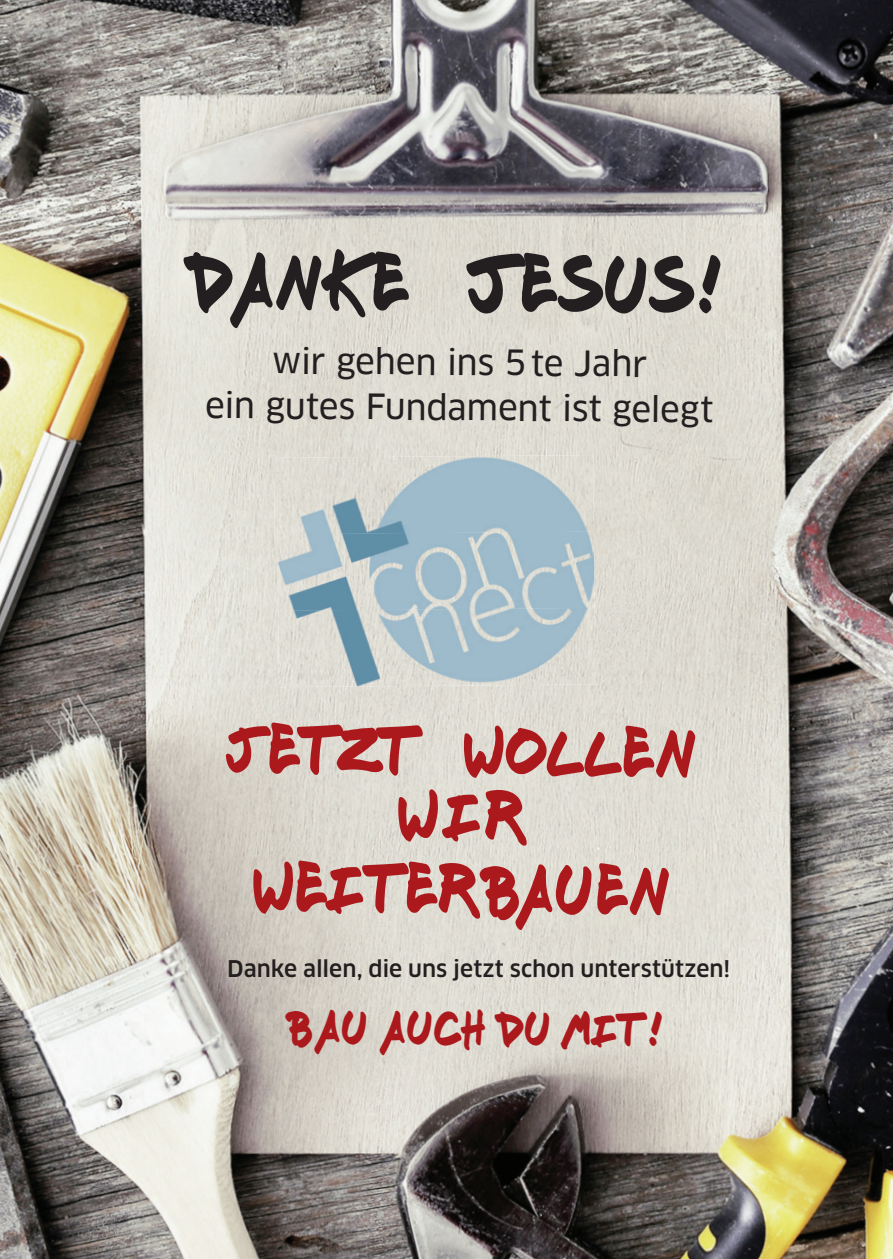
<style>
.page{position:relative;width:893px;height:1259px;background:#fff}
.page>*{position:absolute;margin:0;border:0;box-sizing:border-box;transform-origin:0 0}
.t1{font:81.3px "Fresh Marker";letter-spacing:.09em;color:#231f20}
.t2{font:70.5px/64.2px "Fresh Marker";letter-spacing:.09em;color:#ab191d;text-align:center}
.t3{font:47.7px "Fresh Marker";letter-spacing:.09em;color:#ab191d}
.t4{font:34.2px/45px "Clan OT News";letter-spacing:-.02em;color:#231f20;text-align:center}
.t5{font:500 22.5px "Clan OT";color:#231f20}
</style>
<div class="page">
<img style="left:0;top:0;width:893px;height:1259px">
<img style="left:277px;top:455px;width:317px;height:79px">
<img style="left:278px;top:531px;width:317px;height:77px">
<img style="left:278px;top:608px;width:317px;height:79px">
<h1 class="t1" style="left:190px;top:249px;width:536px">DANKE JESUS!</h1>
<p class="t4" style="left:205px;top:340px;width:510px">wir gehen ins 5 te Jahr<br>ein gutes Fundament ist gelegt</p>
<h2 class="t2" style="left:232px;top:726px;width:463px">JETZT WOLLEN<br>WIR</h2>
<h2 class="t2" style="left:256px;top:863px;width:412px">WEITERBAUEN</h2>
<p class="t5" style="left:227px;top:956px;width:504px">Danke allen, die uns jetzt schon unterstützen!</p>
<h3 class="t3" style="left:287px;top:1008px;width:379px">BAU AUCH DU MIT!</h3>
</div>
